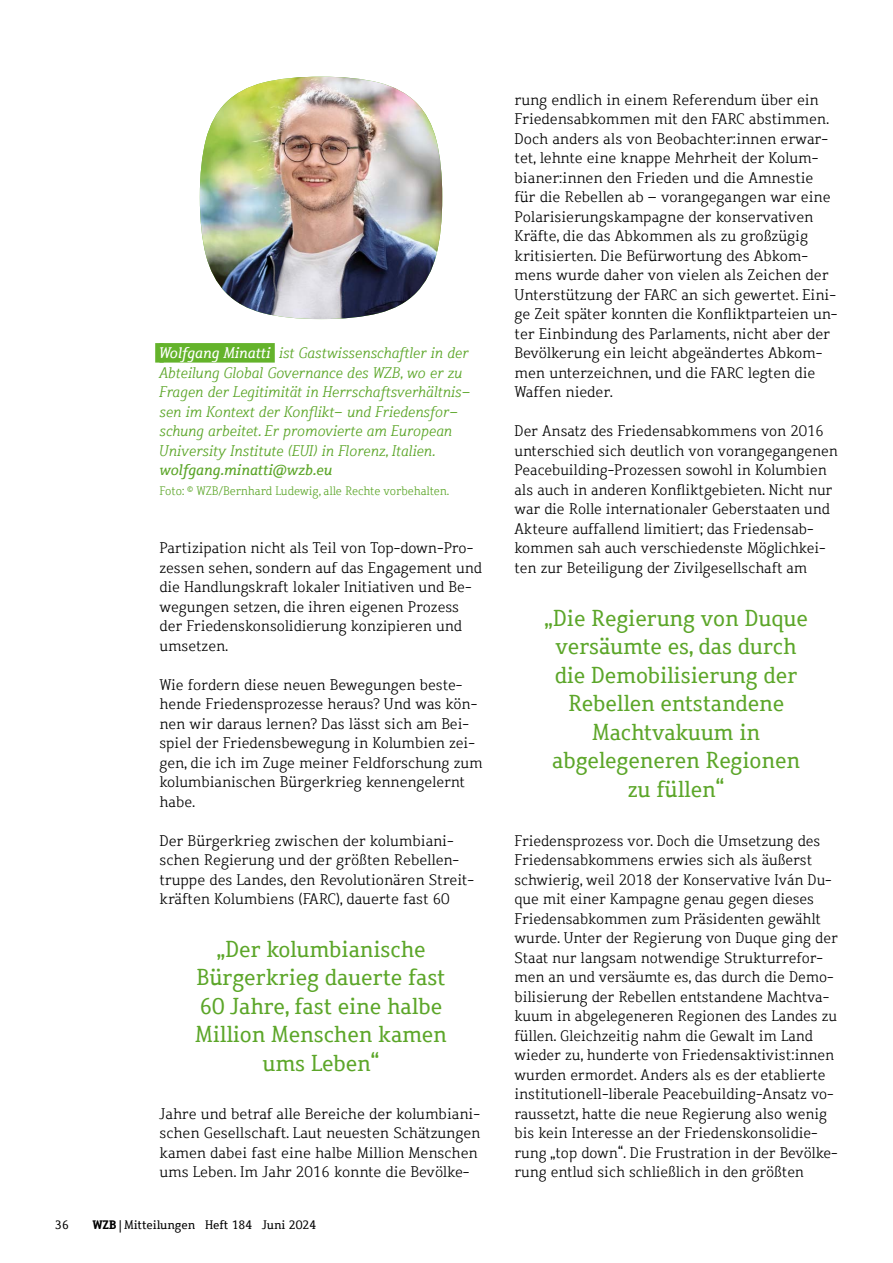
<style>
.page{position:relative;width:893px;height:1263px;background:#fff}
.page>*{position:absolute;margin:0;border:0;box-sizing:border-box;transform-origin:0 0}
.t1{font:22.5px/28.5px "Dahrendorf";letter-spacing:-.005em;color:#5ca629;text-align:center}
.t2{font:300 15px/19.5px "Dahrendorf";color:#000}
.t3{font:italic 300 15px/19.5px "Dahrendorf";color:#5ca629}
.t4{font:300 12px "Dahrendorf";letter-spacing:-.005em;color:#5ca629}
.t5{font:12px "Dahrendorf";color:#000}
.s1{font-weight:400;color:#fff}
.s2{font-weight:400}
</style>
<div class="page">
<div style="left:155px;top:343px;width:9px;height:20px;background:#64b32b"></div>
<div style="left:159px;top:343px;width:116px;height:20px;background:#64b32b"></div>
<img style="left:200px;top:77px;width:242px;height:242px">
<hr style="left:892px;top:0;width:1px;height:1263px;background:#bdd99a">
<p class="t3" style="left:159px;top:343px;width:312px"><span class="s1">Wolfgang Minatti</span> ist Gastwissenschaftler in der Abteilung Global Governance des WZB, wo er zu Fragen der Legitimität in Herrschaftsverhältnis&shy;sen im Kontext der Konflikt- und Friedensfor&shy;schung arbeitet. Er promovierte am European University Institute (EUI) in Florenz, Italien. <span class="s2">wolfgang.minatti@wzb.eu</span></p>
<p class="t4" style="left:159px;top:483px;width:291px">Foto: © WZB/Bernhard Ludewig, alle Rechte vorbehalten.</p>
<p class="t2" style="left:159px;top:538px;width:324px">Partizipation nicht als Teil von Top-down-Pro&shy;zessen sehen, sondern auf das Engagement und die Handlungskraft lokaler Initiativen und Be&shy;wegungen setzen, die ihren eigenen Prozess der Friedenskonsolidierung konzipieren und umsetzen.</p>
<p class="t2" style="left:159px;top:675px;width:325px">Wie fordern diese neuen Bewegungen beste&shy;hende Friedensprozesse heraus? Und was kön&shy;nen wir daraus lernen? Das lässt sich am Bei&shy;spiel der Friedensbewegung in Kolumbien zei&shy;gen, die ich im Zuge meiner Feldforschung zum kolumbianischen Bürgerkrieg kennengelernt habe.</p>
<p class="t2" style="left:159px;top:831px;width:316px">Der Bürgerkrieg zwischen der kolumbiani&shy;schen Regierung und der größten Rebellen&shy;truppe des Landes, den Revolutionären Streit&shy;kräften Kolumbiens (FARC), dauerte fast 60</p>
<p class="t1" style="left:195px;top:935px;width:253px">„Der kolumbianische<br>Bürgerkrieg dauerte fast<br>60 Jahre, fast eine halbe<br>Million Menschen kamen ums Leben“</p>
<p class="t2" style="left:159px;top:1104px;width:323px">Jahre und betraf alle Bereiche der kolumbiani&shy;schen Gesellschaft. Laut neuesten Schätzungen kamen dabei fast eine halbe Million Menschen ums Leben. Im Jahr 2016 konnte die Bevölke-</p>
<p class="t5" style="left:55px;top:1217px;width:15px">36</p>
<p class="t5" style="left:118px;top:1217px;width:200px">|Mitteilungen Heft 184 Juni 2024</p>
<p class="t2" style="left:514px;top:90px;width:325px">rung endlich in einem Referendum über ein Friedensabkommen mit den FARC abstimmen.<br>Doch anders als von Beobachter:innen erwar&shy;tet, lehnte eine knappe Mehrheit der Kolum&shy;bianer:innen den Frieden und die Amnestie für die Rebellen ab – vorangegangen war eine Polarisierungskampagne der konservativen Kräfte, die das Abkommen als zu großzügig kritisierten. Die Befürwortung des Abkom&shy;mens wurde daher von vielen als Zeichen der Unterstützung der FARC an sich gewertet. Eini&shy;ge Zeit später konnten die Konfliktparteien un&shy;ter Einbindung des Parlaments, nicht aber der Bevölkerung ein leicht abgeändertes Abkom&shy;men unterzeichnen, und die FARC legten die Waffen nieder.</p>
<p class="t2" style="left:514px;top:421px;width:325px">Der Ansatz des Friedensabkommens von 2016 unterschied sich deutlich von vorangegangenen Peacebuilding-Prozessen sowohl in Kolumbien als auch in anderen Konfliktgebieten. Nicht nur war die Rolle internationaler Geberstaaten und Akteure auffallend limitiert; das Friedensab&shy;kommen sah auch verschiedenste Möglichkei&shy;ten zur Beteiligung der Zivilgesellschaft am</p>
<p class="t1" style="left:544px;top:604px;width:265px">„Die Regierung von Duque versäumte es, das durch die Demobilisierung der<br>Rebellen entstandene<br>Machtvakuum in abgelegeneren Regionen zu füllen“</p>
<p class="t2" style="left:514px;top:831px;width:325px">Friedensprozess vor. Doch die Umsetzung des Friedensabkommens erwies sich als äußerst schwierig, weil 2018 der Konservative Iván Du&shy;que mit einer Kampagne genau gegen dieses Friedensabkommen zum Präsidenten gewählt wurde. Unter der Regierung von Duque ging der Staat nur langsam notwendige Strukturrefor&shy;men an und versäumte es, das durch die Demo&shy;bilisierung der Rebellen entstandene Machtva&shy;kuum in abgelegeneren Regionen des Landes zu füllen. Gleichzeitig nahm die Gewalt im Land wieder zu, hunderte von Friedensaktivist:innen wurden ermordet. Anders als es der etablierte institutionell-liberale Peacebuilding-Ansatz vo&shy;raussetzt, hatte die neue Regierung also wenig bis kein Interesse an der Friedenskonsolidie&shy;rung „top down“. Die Frustration in der Bevölke&shy;rung entlud sich schließlich in den größten</p>
</div>
